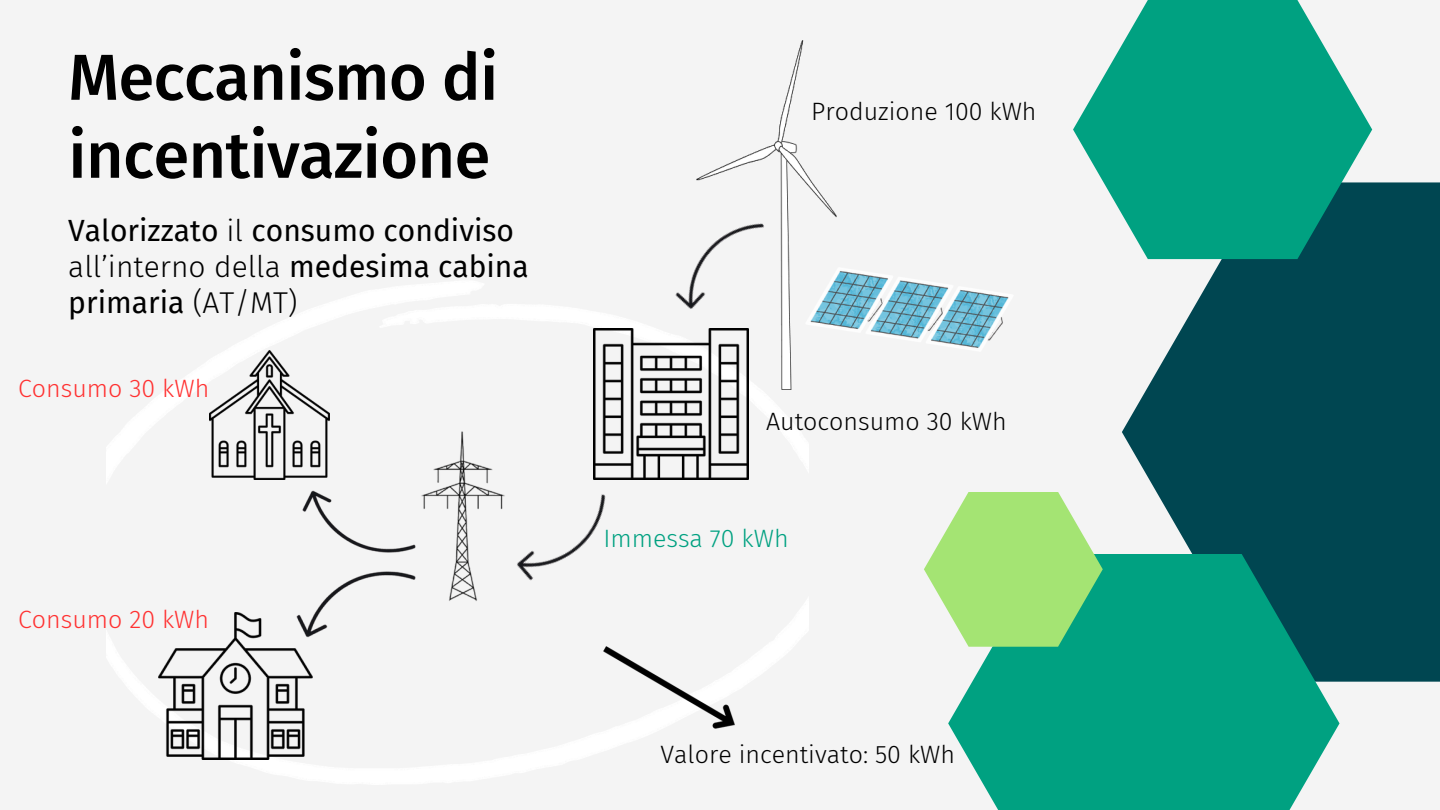
<style>
.page{position:relative;width:1440px;height:810px;background:#f4f4f4}
.page>*{position:absolute;margin:0;border:0;box-sizing:border-box;transform-origin:0 0}
.t1{font:500 65px/78px "Fira Sans";letter-spacing:-.01em;color:#000}
.t2{font:30px/36px "Fira Sans";color:#000}
.t3{font:300 25px "Fira Sans";color:#000}
.t4{font:300 25px "Fira Sans";color:#ff3131}
.t5{font:300 25px "Fira Sans";color:#00a181}
.s1{font-weight:300}
</style>
<div class="page">
<div style="left:1122px;top:182px;width:318px;height:500px;background:#004651"></div>
<svg style="left:948px;top:554px;width:392px;height:256px;fill:#00a181"></svg>
<svg style="left:924px;top:492px;width:179px;height:155px"></svg>
<svg style="left:1073px;top:0;width:299px;height:259px;fill:#00a181"></svg>
<img style="left:107px;top:282px;width:701px;height:501px">
<img style="left:696px;top:40px;width:140px;height:349px">
<img style="left:593px;top:328px;width:156px;height:152px">
<img style="left:408px;top:426px;width:107px;height:179px">
<img style="left:209px;top:351px;width:120px;height:129px">
<img style="left:159px;top:612px;width:154px;height:148px">
<img style="left:643px;top:194px;width:154px;height:147px">
<img style="left:805px;top:267px;width:204px;height:84px">
<img style="left:293px;top:554px;width:122px;height:101px">
<img style="left:299px;top:475px;width:116px;height:94px">
<img style="left:603px;top:647px;width:151px;height:98px">
<img style="left:484px;top:459px;width:149px;height:154px">
<h1 class="t1" style="left:68px;top:39px;width:432px">Meccanismo di incentivazione</h1>
<p class="t2" style="left:68px;top:213px;width:462px">Valorizzato <span class="s1">il</span> consumo condiviso <span class="s1">all’interno della</span> medesima cabina primaria <span class="s1">(AT/MT)</span></p>
<h2 class="t4" style="left:18px;top:374px;width:193px">Consumo 30 kWh</h2>
<p class="t4" style="left:18px;top:604px;width:192px">Consumo 20 kWh</p>
<p class="t3" style="left:811px;top:96px;width:227px">Produzione 100 kWh</p>
<p class="t3" style="left:766px;top:406px;width:242px">Autoconsumo 30 kWh</p>
<p class="t5" style="left:603px;top:524px;width:187px">Immessa 70 kWh</p>
<p class="t3" style="left:661px;top:739px;width:296px">Valore incentivato: 50 kWh</p>
</div>
